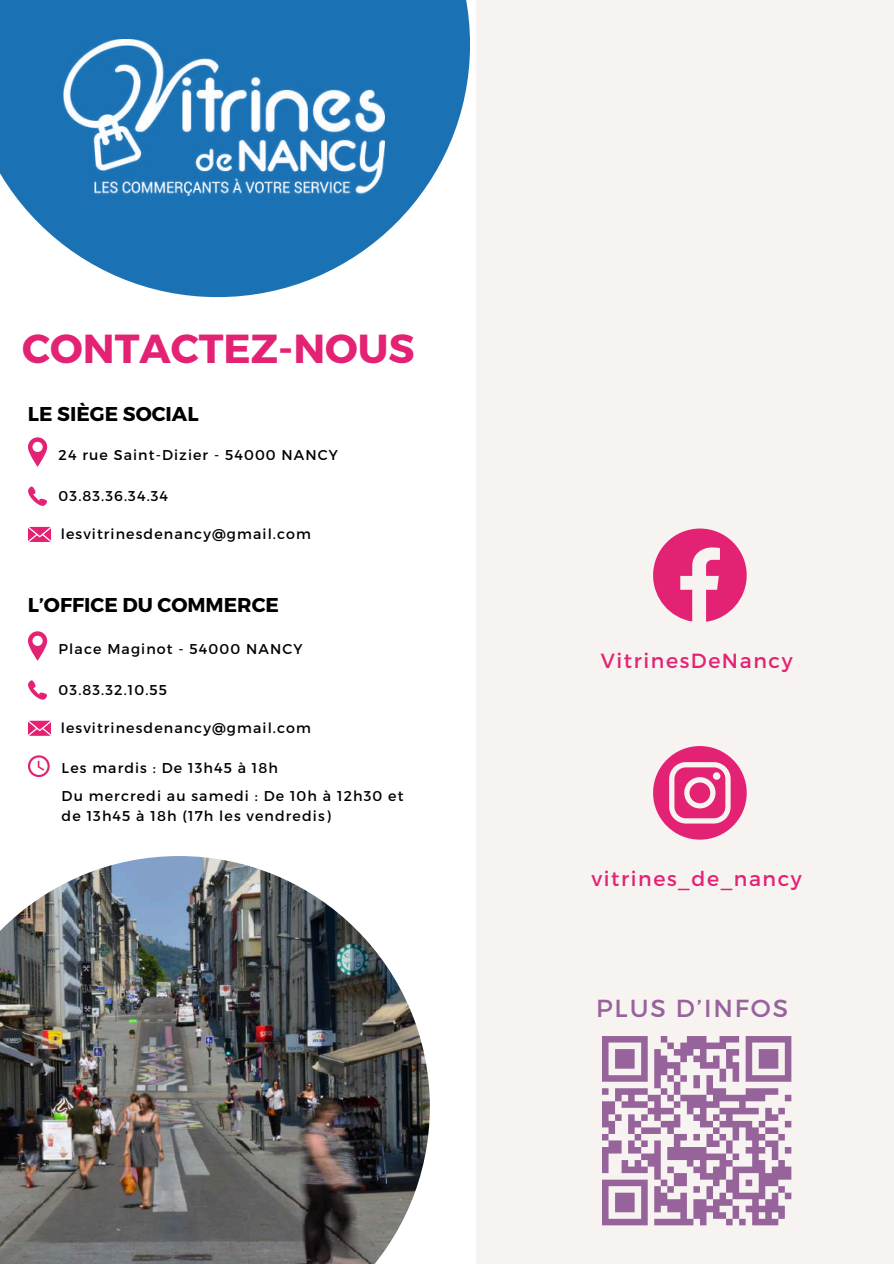
<style>
.page{position:relative;width:894px;height:1264px;background:#fff}
.page>*{position:absolute;margin:0;border:0;box-sizing:border-box;transform-origin:0 0}
.t1{font:700 40.5px "Montserrat";color:#e42274}
.t2{font:24.6px "Montserrat";letter-spacing:.075em;color:#97639b}
.t3{font:20.55px "Montserrat";letter-spacing:.075em;color:#e42274}
.t4{font:700 19.95px "Montserrat";color:#000}
.t5{font:14.25px/28px "Montserrat";letter-spacing:.075em;color:#000}
</style>
<div class="page">
<div style="left:476px;top:0;width:417px;height:1263px;background:#f7f3f1"></div>
<svg style="left:653px;top:528px;width:93px;height:93px"></svg>
<svg style="left:653px;top:746px;width:93px;height:93px"></svg>
<svg style="left:602px;top:1036px;width:190px;height:190px"></svg>
<svg style="left:0;top:0;width:470px;height:297px;fill:#1a72b5"></svg>
<img style="left:0;top:856px;width:429px;height:407px">
<img style="left:64px;top:40px;width:320px;height:155px">
<svg style="left:28px;top:486px;width:19px;height:20px"></svg>
<svg style="left:28px;top:437px;width:19px;height:30px"></svg>
<svg style="left:28px;top:680px;width:19px;height:19px"></svg>
<svg style="left:28px;top:631px;width:19px;height:29px"></svg>
<svg style="left:28px;top:720px;width:23px;height:15px"></svg>
<svg style="left:28px;top:755px;width:21px;height:21px"></svg>
<svg style="left:28px;top:527px;width:23px;height:15px"></svg>
<h1 class="t1" style="left:22px;top:322px;width:394px">CONTACTEZ-NOUS</h1>
<h3 class="t4" style="left:28px;top:401px;width:172px">LE SIÈGE SOCIAL</h3>
<p class="t5" style="left:59px;top:440px;width:281px">24 rue Saint-Dizier - 54000 NANCY</p>
<p class="t5" style="left:59px;top:481px;width:111px">03.83.36.34.34</p>
<p class="t5" style="left:61px;top:519px;width:252px">lesvitrinesdenancy@gmail.com</p>
<h3 class="t4" style="left:28px;top:592px;width:252px">L’OFFICE DU COMMERCE</h3>
<p class="t5" style="left:59px;top:634px;width:245px">Place Maginot - 54000 NANCY</p>
<p class="t5" style="left:59px;top:675px;width:110px">03.83.32.10.55</p>
<p class="t5" style="left:61px;top:712px;width:252px">lesvitrinesdenancy@gmail.com</p>
<p class="t5" style="left:62px;top:753px;width:343px">Les mardis : De 13h45 à 18h<br>Du mercredi au samedi : De 10h à 12h30 et</p>
<p class="t5" style="left:62px;top:800px;width:270px">de 13h45 à 18h (17h les vendredis)</p>
<h3 class="t3" style="left:600px;top:647px;width:193px">VitrinesDeNancy</h3>
<h3 class="t3" style="left:591px;top:864px;width:212px">vitrines_de_nancy</h3>
<h2 class="t2" style="left:596px;top:992px;width:193px">PLUS D’INFOS</h2>
</div>
